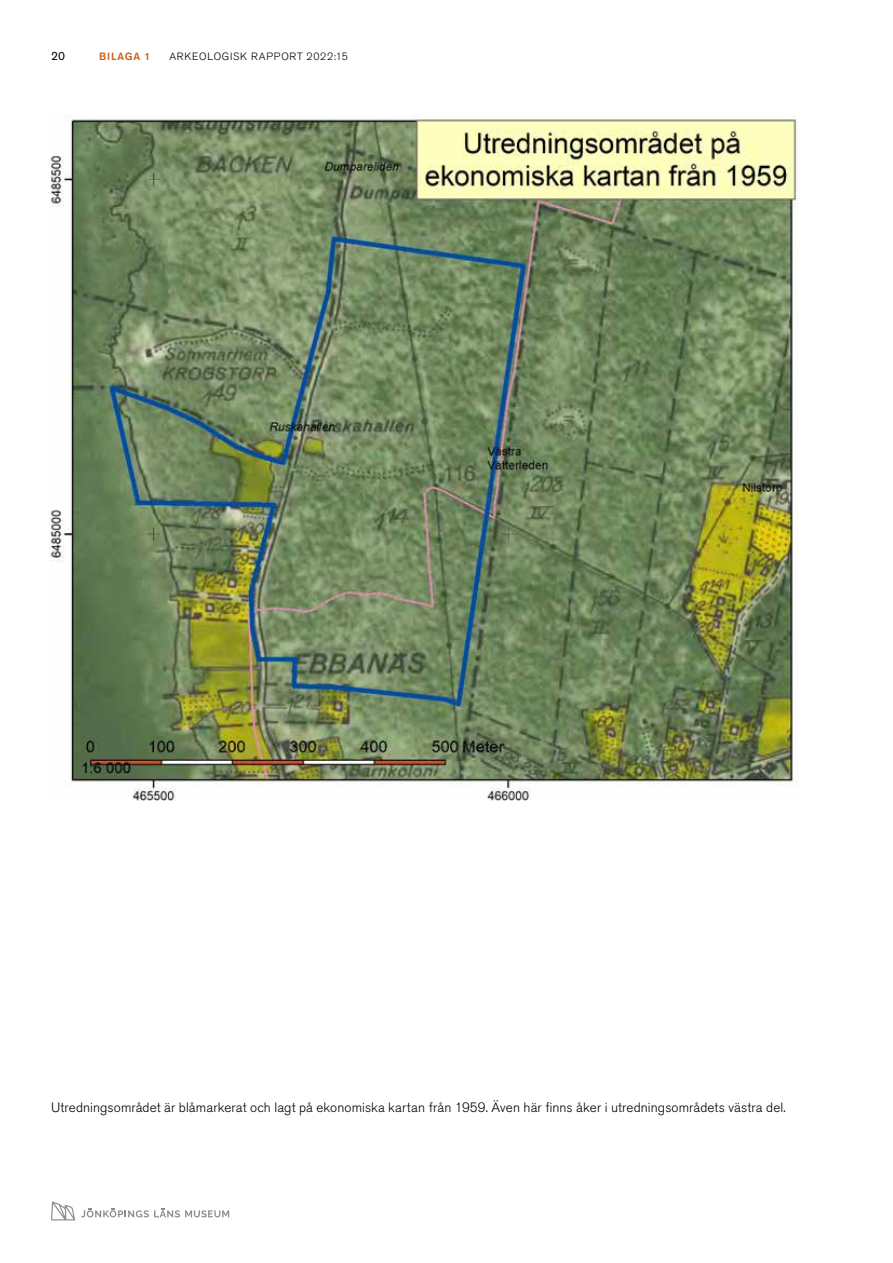
<style>
.page{position:relative;width:893px;height:1263px;background:#fff}
.page>*{position:absolute;margin:0;border:0;box-sizing:border-box;transform-origin:0 0}
.Bildtext{font:13.5px "Akzidenz Grotesk Std Light 2";letter-spacing:.01em;color:#000}
.t1{font:12px "Akzidenz Grotesk Std";color:#000}
.t2{font:300 10.5px "Akzidenz Grotesk Std";letter-spacing:.07em;color:#000}
.t3{font:10.5px "Akzidenz Grotesk Std Md 3";letter-spacing:.075em;color:#cb5e19}
</style>
<div class="page">
<svg style="left:51px;top:1201px;width:24px;height:19px"></svg>
<svg style="left:81px;top:1208px;width:148px;height:9px"></svg>
<img style="left:49px;top:115px;width:748px;height:685px">
<p class="t1" style="left:51px;top:49px;width:15px">20</p>
<p class="t3" style="left:99px;top:50px;width:53px">BILAGA 1</p>
<p class="t2" style="left:169px;top:50px;width:180px">ARKEOLOGISK RAPPORT 2022:15</p>
<p class="Bildtext" style="left:51px;top:1099px;width:736px">Utredningsområdet är blåmarkerat och lagt på ekonomiska kartan från 1959. Även här finns åker i utredningsområdets västra del.</p>
</div>
